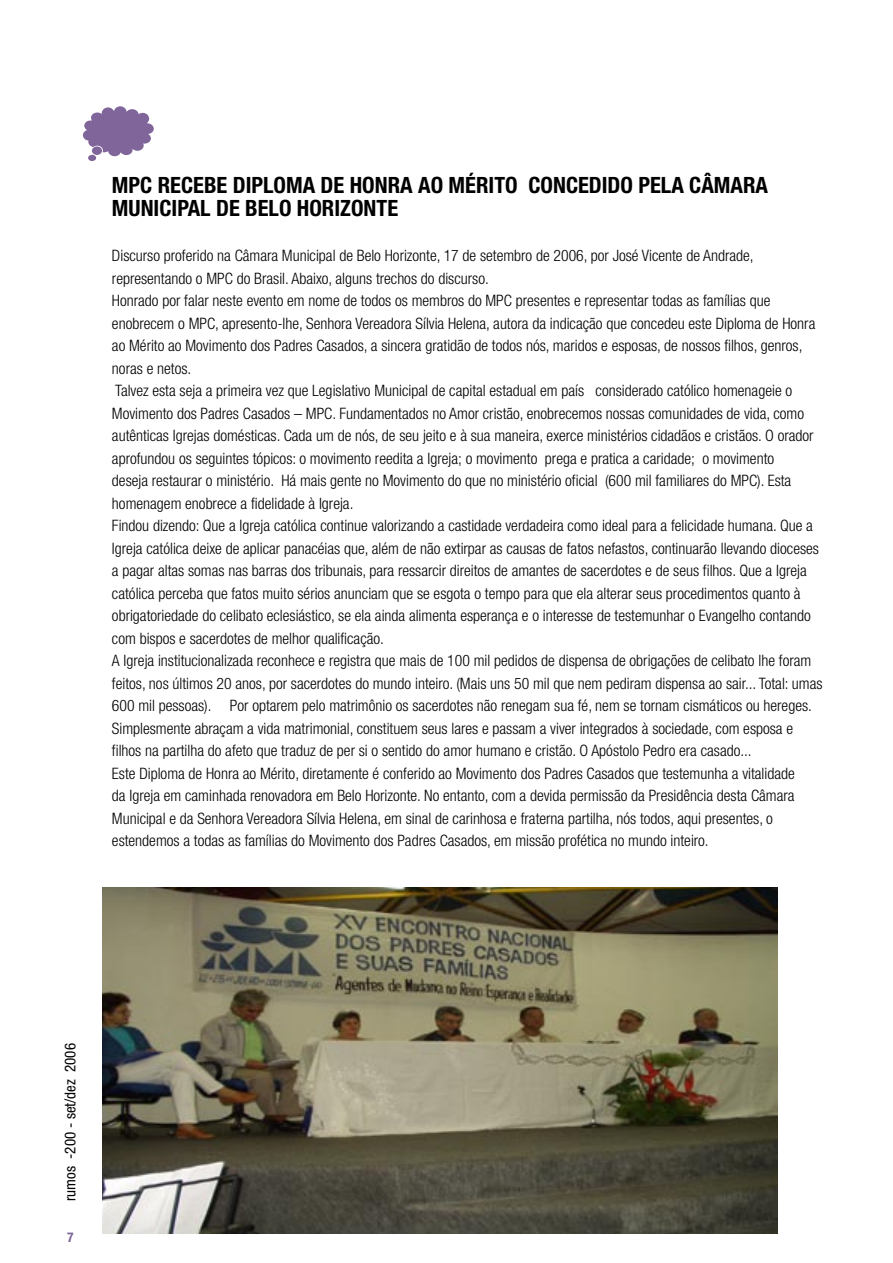
<style>
.page{position:relative;width:893px;height:1263px;background:#fff}
.page>*{position:absolute;margin:0;border:0;box-sizing:border-box;transform-origin:0 0}
.t1{font:700 condensed 22.5px/22.5px "Helvetica Neue";color:#000}
.t2{font:300 condensed 15.75px/22.5px "Helvetica Neue";color:#000}
.t3{font:condensed 15px "Helvetica Neue";color:#000}
.t4{font:700 condensed 13.5px "Helvetica Neue";color:#7f659a}
</style>
<div class="page">
<div style="left:88px;top:155px;width:8px;height:6px;background:#7f659a;border-radius:50%"></div>
<svg style="left:83px;top:106px;width:71px;height:50px"></svg>
<div style="left:92px;top:146px;width:10px;height:9px;background:#7f659a;border-radius:50%"></div>
<img style="left:102px;top:887px;width:676px;height:346px">
<h1 class="t1" style="left:112px;top:174px;width:658px">MPC RECEBE DIPLOMA DE HONRA AO MÉRITO CONCEDIDO PELA CÂMARA<br>MUNICIPAL DE BELO HORIZONTE</h1>
<p class="t2" style="left:112px;top:244px;width:712px">Discurso proferido na Câmara Municipal de Belo Horizonte, 17 de setembro de 2006, por José Vicente de Andrade, representando o MPC do Brasil. Abaixo, alguns trechos do discurso.<br>Honrado por falar neste evento em nome de todos os membros do MPC presentes e representar todas as famílias que enobrecem o MPC, apresento-lhe, Senhora Vereadora Sílvia Helena, autora da indicação que concedeu este Diploma de Honra ao Mérito ao Movimento dos Padres Casados, a sincera gratidão de todos nós, maridos e esposas, de nossos filhos, genros, noras e netos.<br>Talvez esta seja a primeira vez que Legislativo Municipal de capital estadual em país considerado católico homenageie o Movimento dos Padres Casados – MPC. Fundamentados no Amor cristão, enobrecemos nossas comunidades de vida, como autênticas Igrejas domésticas. Cada um de nós, de seu jeito e à sua maneira, exerce ministérios cidadãos e cristãos. O orador aprofundou os seguintes tópicos: o movimento reedita a Igreja; o movimento prega e pratica a caridade; o movimento<br>deseja restaurar o ministério. Há mais gente no Movimento do que no ministério oficial (600 mil familiares do MPC). Esta homenagem enobrece a fidelidade à Igreja.<br>Findou dizendo: Que a Igreja católica continue valorizando a castidade verdadeira como ideal para a felicidade humana. Que a Igreja católica deixe de aplicar panacéias que, além de não extirpar as causas de fatos nefastos, continuarão llevando dioceses a pagar altas somas nas barras dos tribunais, para ressarcir direitos de amantes de sacerdotes e de seus filhos. Que a Igreja católica perceba que fatos muito sérios anunciam que se esgota o tempo para que ela alterar seus procedimentos quanto à obrigatoriedade do celibato eclesiástico, se ela ainda alimenta esperança e o interesse de testemunhar o Evangelho contando com bispos e sacerdotes de melhor qualificação.<br>A Igreja institucionalizada reconhece e registra que mais de 100 mil pedidos de dispensa de obrigações de celibato lhe foram feitos, nos últimos 20 anos, por sacerdotes do mundo inteiro. (Mais uns 50 mil que nem pediram dispensa ao sair... Total: umas 600 mil pessoas). Por optarem pelo matrimônio os sacerdotes não renegam sua fé, nem se tornam cismáticos ou hereges.<br>Simplesmente abraçam a vida matrimonial, constituem seus lares e passam a viver integrados à sociedade, com esposa e filhos na partilha do afeto que traduz de per si o sentido do amor humano e cristão. O Apóstolo Pedro era casado...<br>Este Diploma de Honra ao Mérito, diretamente é conferido ao Movimento dos Padres Casados que testemunha a vitalidade<br>da Igreja em caminhada renovadora em Belo Horizonte. No entanto, com a devida permissão da Presidência desta Câmara Municipal e da Senhora Vereadora Sílvia Helena, em sinal de carinhosa e fraterna partilha, nós todos, aqui presentes, o estendemos a todas as famílias do Movimento dos Padres Casados, em missão profética no mundo inteiro.</p>
<p class="t3" style="left:62px;top:1201px;width:159px;rotate:-90deg">rumos -200 - set/dez 2006</p>
<p class="t4" style="left:67px;top:1228px;width:8px">7</p>
</div>
